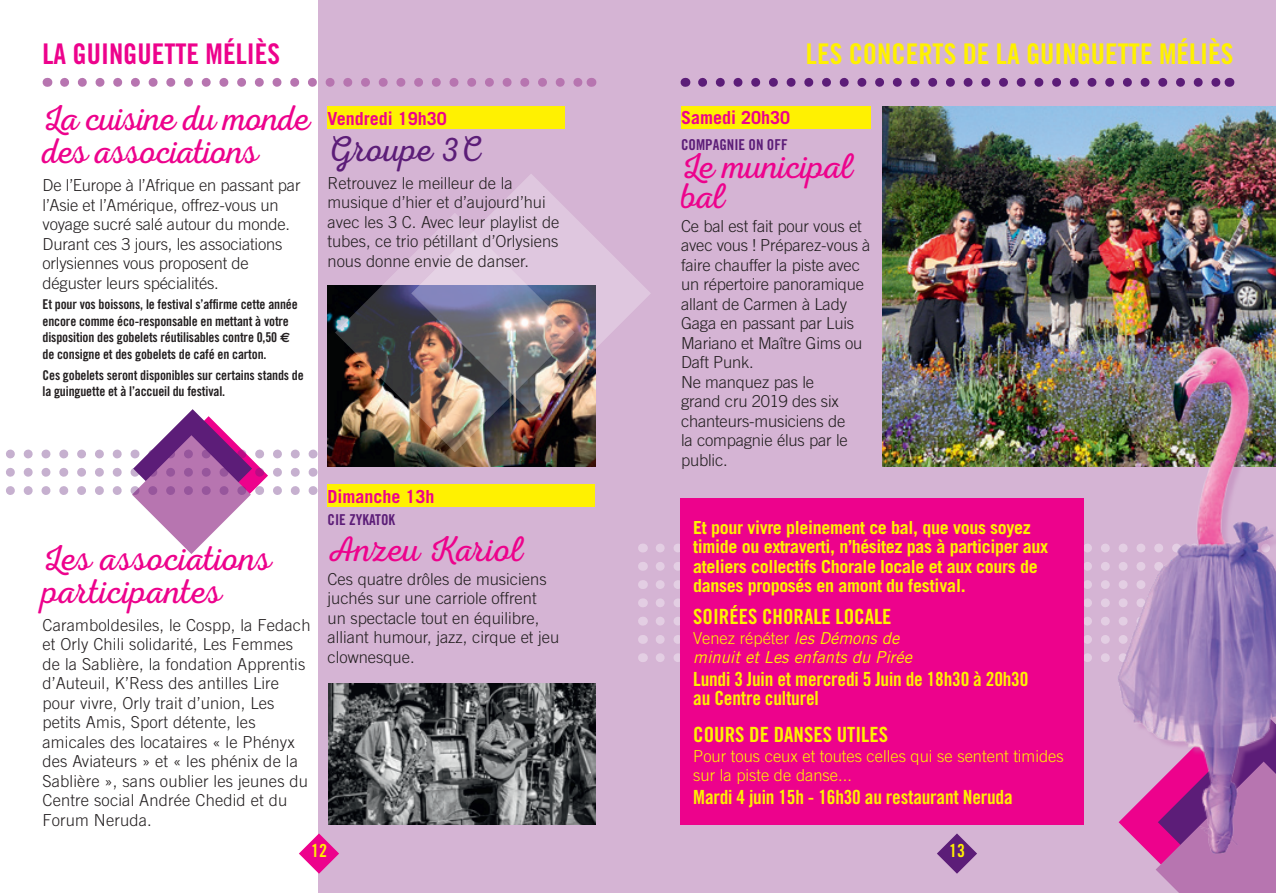
<style>
.page{position:relative;width:1276px;height:893px;background:#fff}
.page>*{position:absolute;margin:0;border:0;box-sizing:border-box;transform-origin:0 0}
.t1{font:300 36px/33px "Nexa Script";letter-spacing:-.01em;color:#ed028c}
.t2{font:300 36px "Nexa Script";color:#5c1d78}
.t3{font:28.5px "Trade Gothic Bold Cond Twenty";color:#fff101}
.t4{font:28.5px "Trade Gothic Bold Cond Twenty";color:#ed028c}
.t5{font:21px "Trade Gothic Bold Cond Twenty";color:#fff101}
.t6{font:19.5px/19.5px "Trade Gothic Bold Cond Twenty";letter-spacing:-.01em;color:#fff101}
.t7{font:700 18px/19.5px "Trade Gothic";letter-spacing:-.02em;color:#fff101}
.t8{font:700 18px "Trade Gothic";color:#ed028c}
.t9{font:18px "Trade Gothic Bold Cond Twenty";color:#fff101}
.t10{font:300 16.5px/19.5px "Trade Gothic";color:#231f20}
.t11{font:300 16.5px/19.5px "Trade Gothic";color:#fff101}
.t12{font:italic 16.5px/19.5px "Trade Gothic";color:#fff101}
.t13{font:15px "Trade Gothic Bold Cond Twenty";color:#5c1d78}
.t14{font:13.5px/16.5px "Trade Gothic Bold Cond Twenty";letter-spacing:-.01em;color:#231f20}
.s1{font-family:"Euro Sans";font-weight:700}
.s2{font-weight:300;font-style:normal}
</style>
<div class="page">
<svg style="left:6px;top:409px;width:313px;height:145px"></svg>
<div style="left:319px;top:0;width:957px;height:893px;background:#d5b4d4"></div>
<svg style="left:299px;top:833px;width:40px;height:41px"></svg>
<svg style="left:65px;top:78px;width:517px;height:9px"></svg>
<svg style="left:660px;top:544px;width:446px;height:8px"></svg>
<svg style="left:660px;top:562px;width:446px;height:9px"></svg>
<svg style="left:660px;top:580px;width:446px;height:9px"></svg>
<svg style="left:660px;top:598px;width:446px;height:9px"></svg>
<svg style="left:660px;top:617px;width:446px;height:9px"></svg>
<svg style="left:660px;top:635px;width:446px;height:9px"></svg>
<svg style="left:660px;top:653px;width:446px;height:9px"></svg>
<svg style="left:937px;top:833px;width:40px;height:41px"></svg>
<svg style="left:702px;top:78px;width:518px;height:9px"></svg>
<img style="left:327px;top:285px;width:268px;height:181px">
<img style="left:328px;top:684px;width:267px;height:141px">
<img style="left:335px;top:257px;width:240px;height:195px">
<img style="left:411px;top:174px;width:240px;height:239px">
<svg style="left:1156px;top:863px;width:120px;height:30px;background:#b979b2"></svg>
<div style="left:681px;top:106px;width:189px;height:23px;background:#fff101"></div>
<div style="left:680px;top:498px;width:404px;height:327px;background:#ed028c"></div>
<div style="left:327px;top:485px;width:268px;height:22px;background:#fff101"></div>
<img style="left:882px;top:106px;width:394px;height:360px">
<div style="left:327px;top:107px;width:238px;height:22px;background:#fff101"></div>
<img style="left:1106px;top:343px;width:170px;height:520px">
<h2 class="t4" style="left:43px;top:37px;width:239px">LA GUINGUETTE MÉLIÈS</h2>
<h1 class="t1" style="left:43px;top:101px;width:269px">La cuisine du monde des associations</h1>
<p class="t10" style="left:43px;top:175px;width:259px">De l’Europe à l’Afrique en passant par l’Asie et l’Amérique, offrez-vous un voyage sucré salé autour du monde.<br>Durant ces 3 jours, les associations orlysiennes vous proposent de déguster leurs spécialités.</p>
<p class="t14" style="left:43px;top:296px;width:257px">Et pour vos boissons, le festival s’affirme cette année encore comme éco-responsable en mettant à votre disposition des gobelets réutilisables contre 0,50 <span class="s1">€ </span>de consigne et des gobelets de café en carton.</p>
<p class="t14" style="left:43px;top:366px;width:263px">Ces gobelets seront disponibles sur certains stands de la guinguette et à l’accueil du festival.</p>
<p class="t8" style="left:327px;top:107px;width:121px">Vendredi 19h30</p>
<h1 class="t2" style="left:327px;top:127px;width:155px">Groupe 3C</h1>
<p class="t10" style="left:327px;top:173px;width:233px">Retrouvez le meilleur de la musique d’hier et d’aujourd’hui avec les 3 C. Avec leur playlist de tubes, ce trio pétillant d’Orlysiens nous donne envie de danser.</p>
<h1 class="t1" style="left:43px;top:541px;width:231px">Les associations participantes</h1>
<p class="t10" style="left:43px;top:615px;width:269px">Caramboldesiles, le Cospp, la Fedach et Orly Chili solidarité, Les Femmes de la Sablière, la fondation Apprentis d’Auteuil, K’Ress des antilles Lire pour vivre, Orly trait d’union, Les petits Amis, Sport détente, les amicales des locataires « le Phényx des Aviateurs » et « les phénix de la Sablière », sans oublier les jeunes du Centre social Andrée Chedid et du Forum Neruda.</p>
<p class="t8" style="left:327px;top:485px;width:109px">Dimanche 13h</p>
<p class="t13" style="left:327px;top:511px;width:69px">CIE ZYKATOK</p>
<h1 class="t1" style="left:327px;top:532px;width:197px">Anzeu Kariol</h1>
<p class="t10" style="left:327px;top:569px;width:233px">Ces quatre drôles de musiciens juchés sur une carriole offrent<br>un spectacle tout en équilibre, alliant humour, jazz, cirque et jeu clownesque.</p>
<p class="t9" style="left:311px;top:840px;width:17px">12</p>
<h2 class="t3" style="left:806px;top:37px;width:429px">LES CONCERTS DE LA GUINGUETTE MÉLIÈS</h2>
<p class="t8" style="left:681px;top:107px;width:111px">Samedi 20h30</p>
<p class="t13" style="left:681px;top:135px;width:108px">COMPAGNIE ON OFF</p>
<h1 class="t1" style="left:681px;top:151px;width:174px;line-height:30px">Le municipal bal</h1>
<p class="t10" style="left:681px;top:216px;width:191px">Ce bal est fait pour vous et avec vous ! Préparez-vous à faire chauffer la piste avec un répertoire panoramique allant de Carmen à Lady<br>Gaga en passant par Luis<br>Mariano et Maître Gims ou<br>Daft Punk.<br>Ne manquez pas le<br>grand cru 2019 des six chanteurs-musiciens de<br>la compagnie élus par le public.</p>
<p class="t7" style="left:693px;top:517px;width:356px">Et pour vivre pleinement ce bal, que vous soyez timide ou extraverti, n’hésitez pas à participer aux ateliers collectifs Chorale locale et aux cours de danses proposés en amont du festival.</p>
<p class="t5" style="left:693px;top:604px;width:200px">SOIRÉES CHORALE LOCALE</p>
<p class="t12" style="left:693px;top:628px;width:220px"><span class="s2">Venez répéter</span> les Démons de minuit et Les enfants du Pirée</p>
<p class="t6" style="left:693px;top:669px;width:337px">Lundi 3 Juin et mercredi 5 Juin de 18h30 à 20h30 au Centre culturel</p>
<p class="t5" style="left:693px;top:722px;width:196px">COURS DE DANSES UTILES</p>
<p class="t11" style="left:693px;top:746px;width:372px">Pour tous ceux et toutes celles qui se sentent timides sur la piste de danse...</p>
<p class="t6" style="left:693px;top:787px;width:321px">Mardi 4 juin 15h - 16h30 au restaurant Neruda</p>
<p class="t9" style="left:949px;top:840px;width:17px">13</p>
</div>
